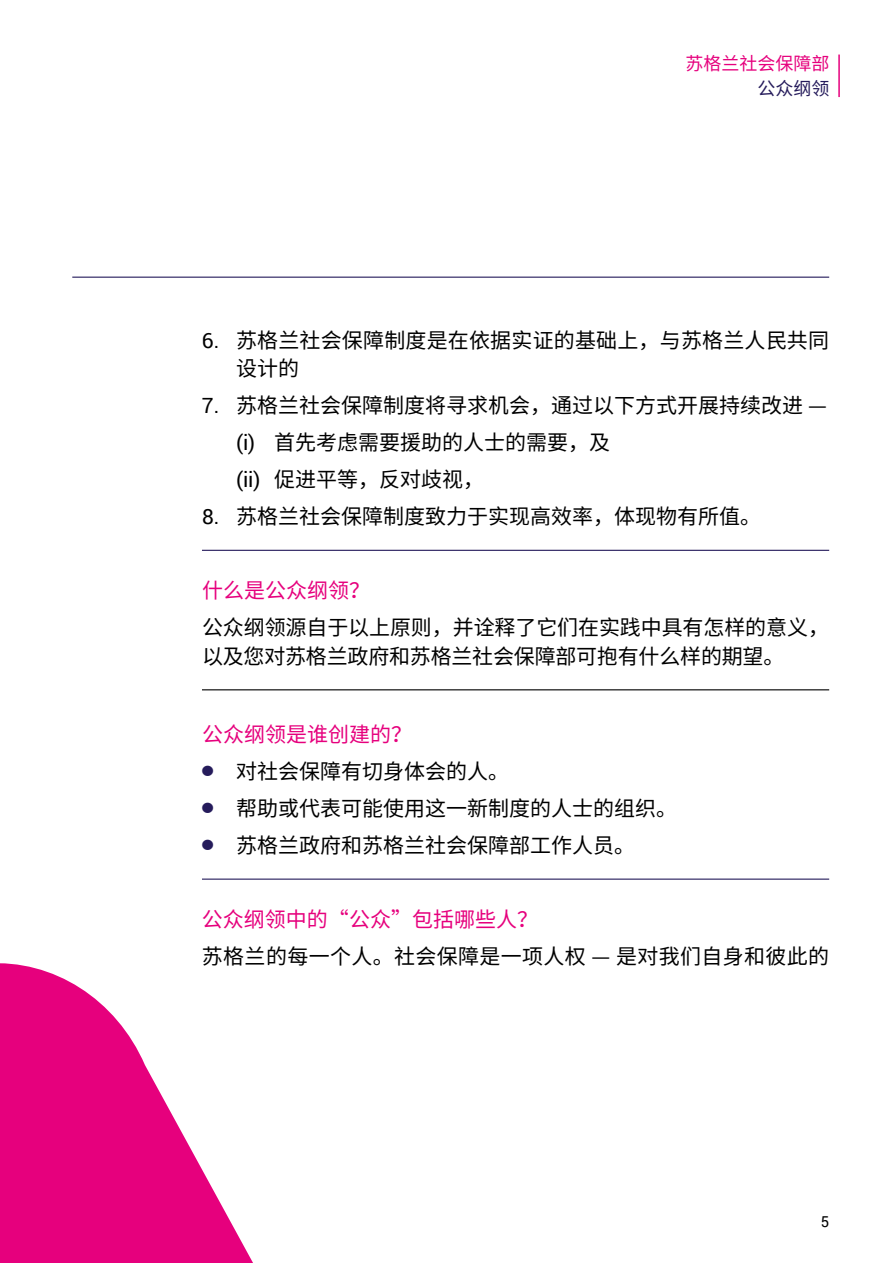
<style>
.page{position:relative;width:893px;height:1263px;background:#fff}
.page>*{position:absolute;margin:0;border:0;box-sizing:border-box;transform-origin:0 0}
.t1{font:21px/28.5px "Noto Sans CJ Ksc";color:#000}
.t2{font:21px "Noto Sans CJ Ksc";color:#e6007d}
.t3{font:18px "Noto Sans CJ Ksc";color:#e6007d}
.t4{font:18px "Noto Sans CJ Ksc";color:#251b5b}
.t5{font:15px "Roboto";color:#000}
.s1{font-family:"Roboto"}
.s2{color:#251b5b}
</style>
<div class="page">
<hr style="left:838px;top:55px;width:2px;height:42px;background:#e6007d">
<svg style="left:0;top:963px;width:253px;height:300px;fill:#e6007d"></svg>
<hr style="left:202px;top:550px;width:627px;height:1px;background:#251b5b">
<hr style="left:202px;top:689px;width:627px;height:1px;background:#000">
<hr style="left:202px;top:878px;width:627px;height:2px;background:#251b5b">
<hr style="left:72px;top:277px;width:757px;height:1px;background:#251b5b">
<p class="t3" style="left:686px;top:53px;width:145px">苏格兰社会保障部</p>
<p class="t4" style="left:758px;top:79px;width:73px">公众纲领</p>
<p class="t1" style="left:236px;top:326px;width:595px;text-indent:-34px"><span class="s1">6.</span> 苏格兰社会保障制度是在依据实证的基础上，与苏格兰人民共同设计的</p>
<p class="t1" style="left:236px;top:387px;width:592px;line-height:37px;text-indent:-34px"><span class="s1">7.</span> 苏格兰社会保障制度将寻求机会，通过以下方式开展持续改进 — <span class="s1">(i)</span> 首先考虑需要援助的人士的需要，及<br><span class="s1">(ii)</span> 促进平等，反对歧视，</p>
<p class="t1" style="left:202px;top:503px;width:561px"><span class="s1">8.</span> 苏格兰社会保障制度致力于实现高效率，体现物有所值。</p>
<p class="t2" style="left:202px;top:579px;width:169px">什么是公众纲领？</p>
<p class="t1" style="left:202px;top:614px;width:628px">公众纲领源自于以上原则，并诠释了它们在实践中具有怎样的意义，以及您对苏格兰政府和苏格兰社会保障部可抱有什么样的期望。</p>
<p class="t2" style="left:202px;top:722px;width:211px">公众纲领是谁创建的？</p>
<p class="t1" style="left:202px;top:757px;width:309px"><span class="s2">●</span> 对社会保障有切身体会的人。</p>
<p class="t1" style="left:202px;top:794px;width:477px"><span class="s2">●</span> 帮助或代表可能使用这一新制度的人士的组织。</p>
<p class="t1" style="left:202px;top:831px;width:435px"><span class="s2">●</span> 苏格兰政府和苏格兰社会保障部工作人员。</p>
<p class="t2" style="left:202px;top:907px;width:338px">公众纲领中的“公众”包括哪些人？</p>
<p class="t1" style="left:202px;top:942px;width:629px">苏格兰的每一个人。社会保障是一项人权 — 是对我们自身和彼此的</p>
<p class="t5" style="left:821px;top:1211px;width:10px">5</p>
</div>
